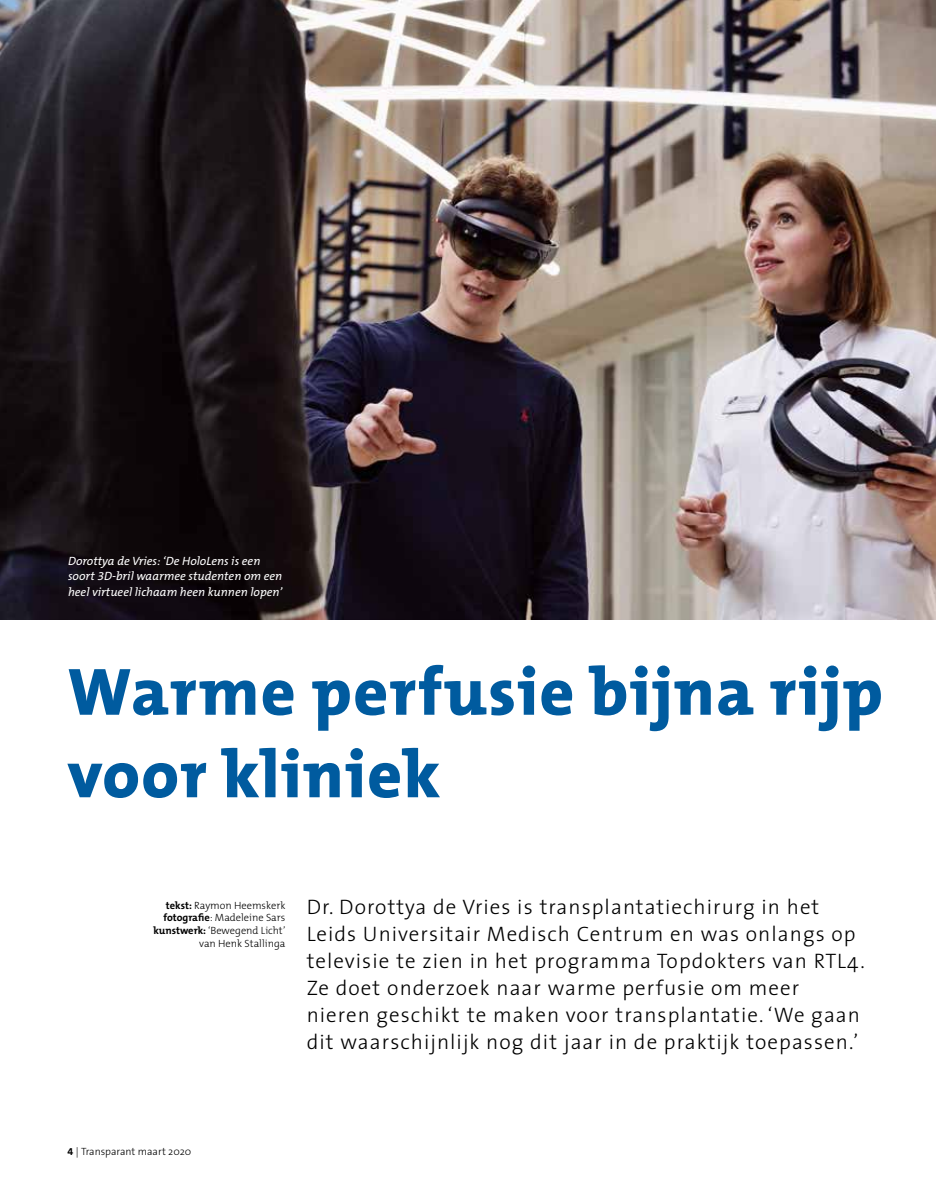
<style>
.page{position:relative;width:936px;height:1191px;background:#fff}
.page>*{position:absolute;margin:0;border:0;box-sizing:border-box;transform-origin:0 0}
.t1{font:800 67.5px/82.5px "The Mix";letter-spacing:.02em;color:#005b9f}
.t2{font:300 21px/27px "The Sans";letter-spacing:.05em;color:#000}
.t3{font:italic 12px/15px "The Mix B W5 Plain";color:#fff}
.t4{font:300 10.5px/12.8px "The Mix B W3";color:#000;text-align:right}
.t5{font:300 10.5px "The Sans";color:#000}
.s1{font-family:"The Mix";font-weight:700}
.s2{font-family:"The Mix B W7";font-weight:700}
.s3{font-family:"The Mix B W3"}
</style>
<div class="page">
<img style="left:0;top:0;width:935px;height:619px">
<p class="t3" style="left:68px;top:554px;width:216px">Dorottya de Vries: ‘De HoloLens is een soort 3D-bril waarmee studenten om een heel virtueel lichaam heen kunnen lopen’</p>
<h1 class="t1" style="left:67px;top:649px;width:817px">Warme perfusie bijna rijp voor kliniek</h1>
<p class="t4" style="left:153px;top:898px;width:133px"><span class="s1">tekst:</span> Raymon Heemskerk <span class="s1">fotografie</span>: Madeleine Sars <span class="s1">kunstwerk:</span> ‘Bewegend Licht’ van Henk Stallinga</p>
<p class="t2" style="left:307px;top:892px;width:559px">Dr. Dorottya de Vries is transplantatiechirurg in het Leids Universitair Medisch Centrum en was onlangs op televisie te zien in het programma Topdokters van RTL4.<br>Ze doet onderzoek naar warme perfusie om meer nieren geschikt te maken voor transplantatie. ‘We gaan dit waarschijnlijk nog dit jaar in de praktijk toepassen.’</p>
<p class="t5" style="left:67px;top:1142px;width:125px"><span class="s2">4</span> <span class="s3">|</span> Transparant maart 2020</p>
</div>
